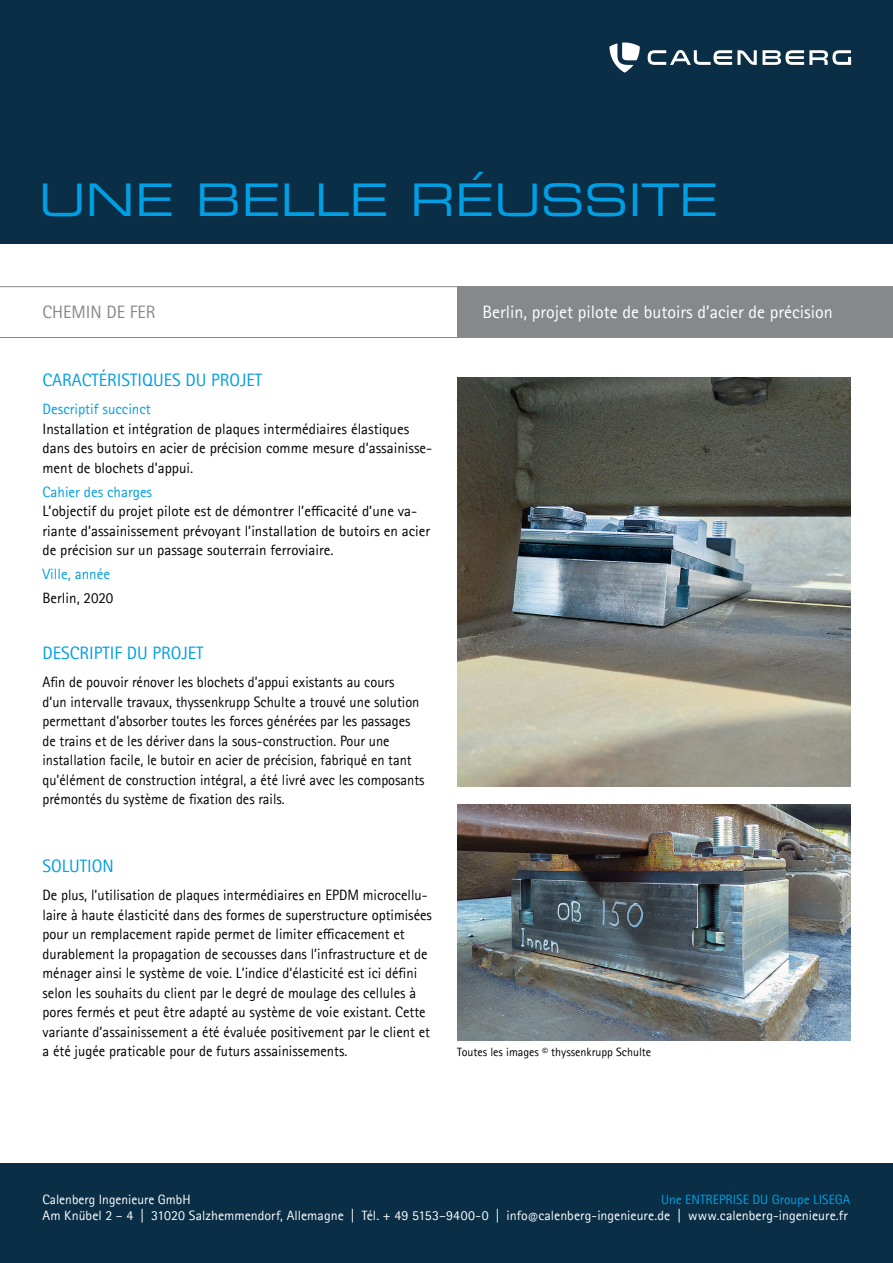
<style>
.page{position:relative;width:893px;height:1263px;background:#fff}
.page>*{position:absolute;margin:0;border:0;box-sizing:border-box;transform-origin:0 0}
.t1{font:45px "Eurostile LT Pro Ex 2";color:#009fe3}
.t2{font:18px "Rotis Sans Serif Pro";color:#009fe3}
.t3{font:18px "Rotis Sans Serif Pro";color:#fff}
.t4{font:18px "Rotis Sans Serif Pro";color:#86888c}
.t5{font:15px/19.5px "Rotis Sans Serif Pro";color:#000}
.t6{font:15px/19.5px "Rotis Sans Serif Pro";color:#000;scale:.96 1}
.t7{font:15px "Rotis Sans Serif Pro";color:#009fe3}
.t8{font:13.5px/16.2px "Rotis Sans Serif Pro";color:#fff;text-align:right}
.t9{font:12px "Rotis Sans Serif Pro";color:#000}
.s1{color:#009fe3}
.s2{font-size:12px}
</style>
<div class="page">
<hr style="left:0;top:337px;width:844px;height:1px;background:#86888c">
<hr style="left:0;top:286px;width:844px;height:1px;background:#86888c">
<div style="left:457px;top:286px;width:436px;height:52px;background:#86888c"></div>
<div style="left:0;top:0;width:893px;height:243px;background:#092e45"></div>
<div style="left:0;top:1164px;width:893px;height:99px;background:#092e45"></div>
<img style="left:457px;top:377px;width:393px;height:410px">
<img style="left:457px;top:804px;width:393px;height:236px">
<svg style="left:648px;top:50px;width:203px;height:15px"></svg>
<svg style="left:609px;top:43px;width:31px;height:30px"></svg>
<h1 class="t1" style="left:39px;top:169px;width:681px">UNE BELLE RÉUSSITE</h1>
<p class="t4" style="left:43px;top:302px;width:114px">CHEMIN DE FER</p>
<p class="t2" style="left:43px;top:370px;width:221px">CARACTÉRISTIQUES DU PROJET</p>
<p class="t7" style="left:43px;top:400px;width:110px">Descriptif succinct</p>
<p class="t5" style="left:43px;top:419px;width:391px">Installation et intégration de plaques intermédiaires élastiques dans des butoirs en acier de précision comme mesure d’assainisse&shy;ment de blochets d’appui.</p>
<p class="t7" style="left:43px;top:483px;width:111px">Cahier des charges</p>
<p class="t5" style="left:43px;top:501px;width:389px">L’objectif du projet pilote est de démontrer l’efficacité d’une va&shy;riante d’assainissement prévoyant l’installation de butoirs en acier de précision sur un passage souterrain ferroviaire.</p>
<p class="t7" style="left:43px;top:565px;width:69px">Ville, année</p>
<p class="t5" style="left:43px;top:588px;width:72px">Berlin, 2020</p>
<p class="t2" style="left:43px;top:643px;width:162px">DESCRIPTIF DU PROJET</p>
<p class="t6" style="left:43px;top:673px;width:399px">Afin de pouvoir rénover les blochets d’appui existants au cours<br>d’un intervalle travaux, thyssenkrupp Schulte a trouvé une solution permettant d’absorber toutes les forces générées par les passages de trains et de les dériver dans la sous-construction. Pour une installation facile, le butoir en acier de précision, fabriqué en tant qu’élément de construction intégral, a été livré avec les composants prémontés du système de fixation des rails.</p>
<p class="t2" style="left:43px;top:856px;width:73px">SOLUTION</p>
<p class="t5" style="left:43px;top:886px;width:391px">De plus, l’utilisation de plaques intermédiaires en EPDM microcellu&shy;laire à haute élasticité dans des formes de superstructure optimisées pour un remplacement rapide permet de limiter efficacement et durablement la propagation de secousses dans l’infrastructure et de ménager ainsi le système de voie. L’indice d’élasticité est ici défini selon les souhaits du client par le degré de moulage des cellules à pores fermés et peut être adapté au système de voie existant. Cette variante d’assainissement a été évaluée positivement par le client et a été jugée praticable pour de futurs assainissements.</p>
<p class="t3" style="left:483px;top:302px;width:352px">Berlin, projet pilote de butoirs d’acier de précision</p>
<p class="t9" style="left:457px;top:1045px;width:196px">Toutes les images © thyssenkrupp Schulte</p>
<p class="t8" style="left:43px;top:1192px;width:809px"><span class="s1">Une ENTREPRISE DU Groupe LISEGA<br></span>Am Knübel 2 – 4 | 31020 Salzhemmendorf, Allemagne | Tél. + 49 5153–9400-0 | info<span class="s2">@</span>calenberg-ingenieure.de | www.calenberg-ingenieure.fr</p>
<p class="t8" style="left:43px;top:1192px;width:150px">Calenberg Ingenieure GmbH</p>
</div>
